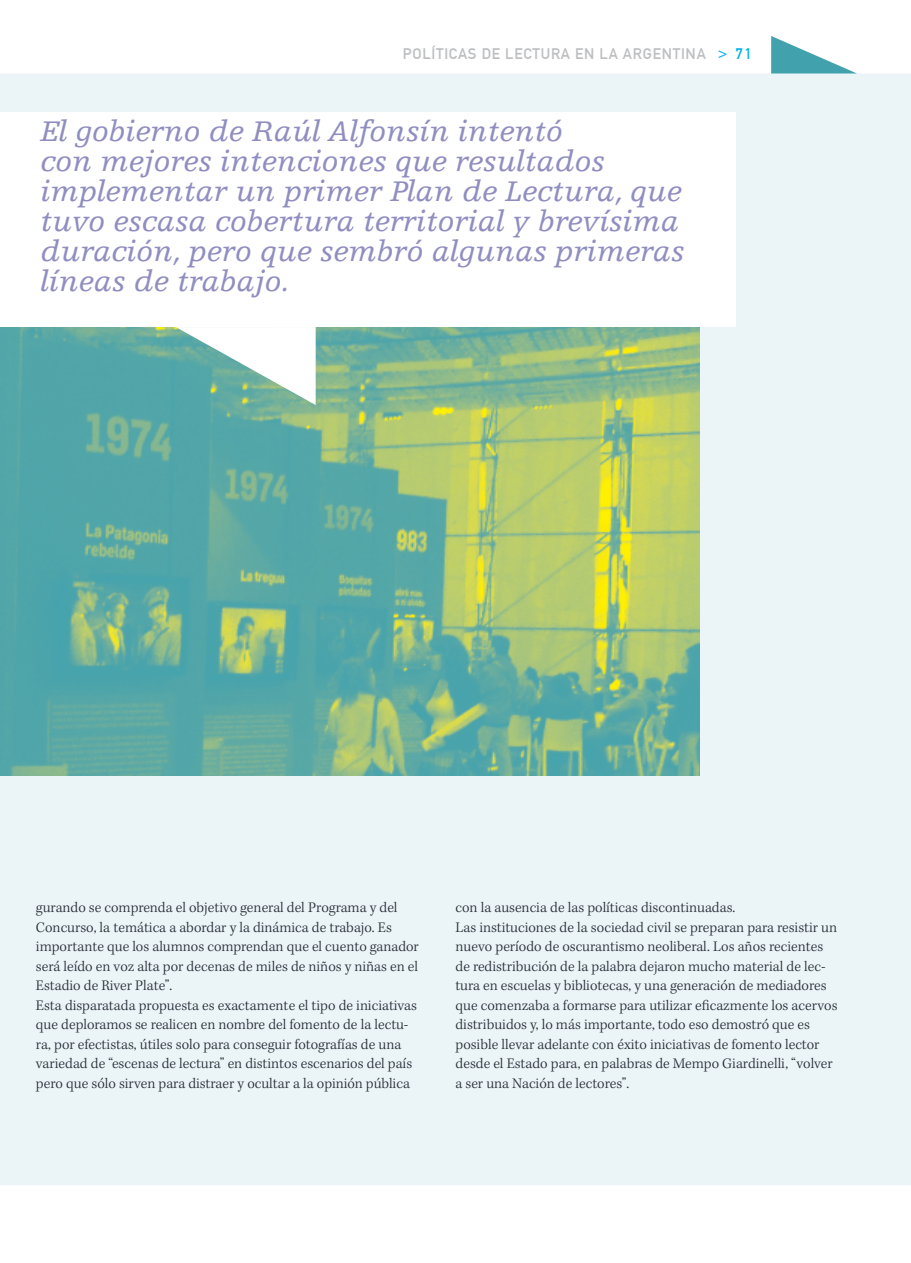
<style>
.page{position:relative;width:911px;height:1263px;background:#fff}
.page>*{position:absolute;margin:0;border:0;box-sizing:border-box;transform-origin:0 0}
.t1{font:italic 30px/30px "Egyptienne F";color:#908ec1}
.t2{font:300 15px/19.5px "Kepler Std";color:#262c36}
.t3{font:15px "DIN1451 Mittelschrift";letter-spacing:.05em;color:#bcbec0}
.s1{color:#00b3f0}
</style>
<div class="page">
<div style="left:0;top:74px;width:911px;height:1111px;background:#ebf4f7"></div>
<svg style="left:771px;top:36px;width:86px;height:38px"></svg>
<img style="left:0;top:327px;width:699px;height:449px">
<div style="left:36px;top:112px;width:699px;height:215px;background:#fff"></div>
<svg style="left:176px;top:327px;width:140px;height:78px"></svg>
<div style="left:0;top:112px;width:36px;height:215px;background:#fff"></div>
<p class="t3" style="left:403px;top:45px;width:351px">POLÍTICAS DE LECTURA EN LA ARGENTINA <span class="s1">&gt; 71</span></p>
<h1 class="t1" style="left:40px;top:117px;width:645px">El gobierno de Raúl Alfonsín intentó<br>con mejores intenciones que resultados implementar un primer Plan de Lectura, que tuvo escasa cobertura territorial y brevísima duración, pero que sembró algunas primeras líneas de trabajo.</h1>
<p class="t2" style="left:36px;top:898px;width:384px">gurando se comprenda el objetivo general del Programa y del Concurso, la temática a abordar y la dinámica de trabajo. Es importante que los alumnos comprendan que el cuento ganador será leído en voz alta por decenas de miles de niños y niñas en el Estadio de River Plate”.<br>Esta disparatada propuesta es exactamente el tipo de iniciativas que deploramos se realicen en nombre del fomento de la lectu&shy;ra, por efectistas, útiles solo para conseguir fotografías de una variedad de “escenas de lectura” en distintos escenarios del país pero que sólo sirven para distraer y ocultar a la opinión pública</p>
<p class="t2" style="left:455px;top:898px;width:384px">con la ausencia de las políticas discontinuadas.<br>Las instituciones de la sociedad civil se preparan para resistir un nuevo período de oscurantismo neoliberal. Los años recientes de redistribución de la palabra dejaron mucho material de lec&shy;tura en escuelas y bibliotecas, y una generación de mediadores que comenzaba a formarse para utilizar eficazmente los acervos distribuidos y, lo más importante, todo eso demostró que es posible llevar adelante con éxito iniciativas de fomento lector desde el Estado para, en palabras de Mempo Giardinelli, “volver a ser una Nación de lectores”.</p>
</div>
